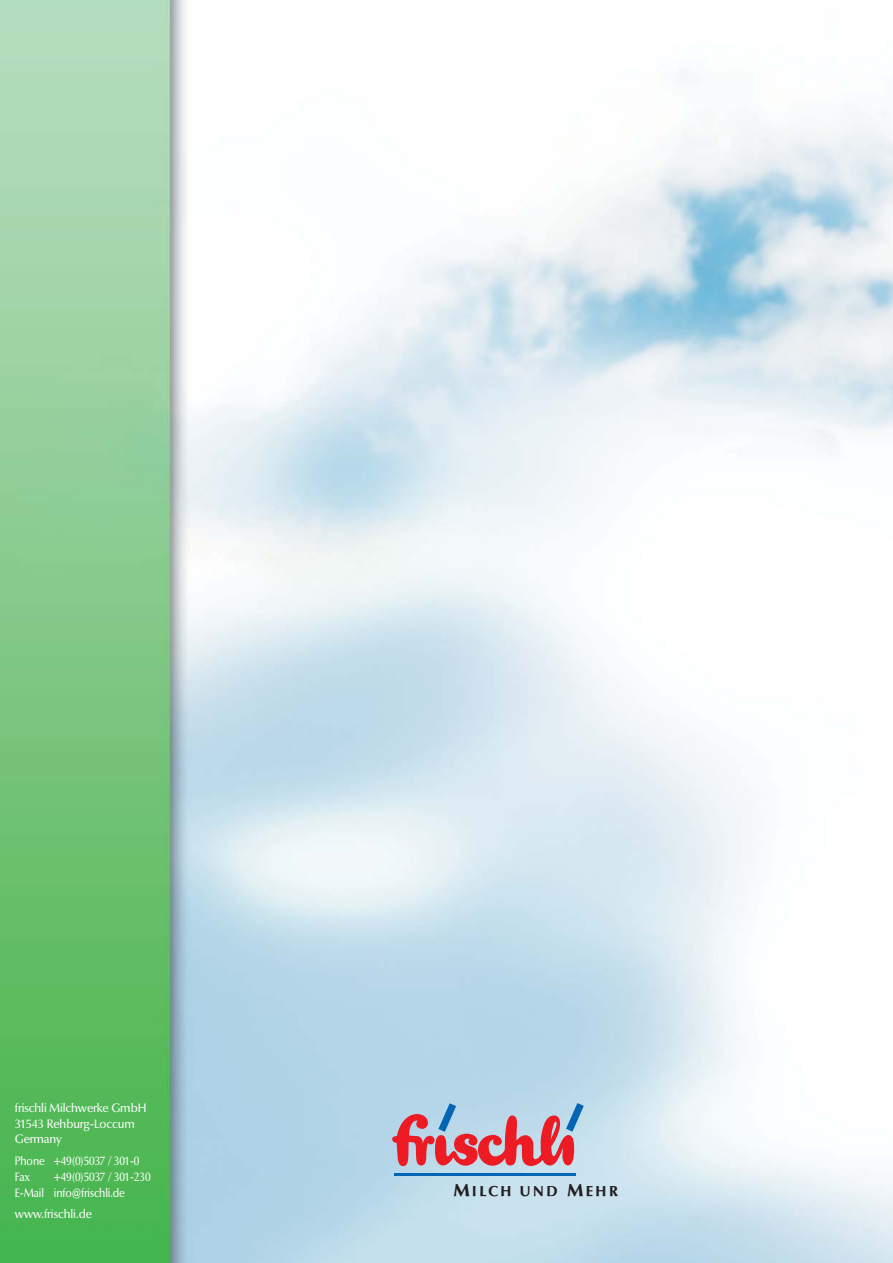
<style>
.page{position:relative;width:893px;height:1263px;background:#fff}
.page>*{position:absolute;margin:0;border:0;box-sizing:border-box;transform-origin:0 0}
.t1{font:700 14.25px "Optima BQ";letter-spacing:.19em;color:#231f20}
.t2{font:500 12px/15.8px "Optima BQ";letter-spacing:-.01em;color:#fff;scale:.87 1}
.t3{font:500 12px/15.8px "Optima BQ";letter-spacing:-.01em;color:#fff;scale:.95 1}
.s1{font-size:17.1px}
</style>
<div class="page">
<img style="left:0;top:0;width:893px;height:1263px">
<hr style="left:395px;top:1173px;width:181px;height:2px;background:#0066b3">
<svg style="left:392px;top:1103px;width:192px;height:63px;background:#c7909f"></svg>
<p class="t3" style="left:15px;top:1100px;width:140px">frischli Milchwerke GmbH<br>31543 Rehburg-Loccum<br>Germany</p>
<p class="t2" style="left:15px;top:1153px;width:145px">Phone +49(0)5037 / 301-0<br>Fax</p>
<p class="t2" style="left:15px;top:1169px;width:158px;text-indent:39px">+49(0)5037 / 301-230<br>E-Mail info@frischli.de</p>
<p class="t3" style="left:15px;top:1207px;width:83px">www.frischli.de</p>
<p class="t1" style="left:454px;top:1185px;width:165px"><span class="s1">M</span>ILCH UND <span class="s1">M</span>EHR</p>
</div>
